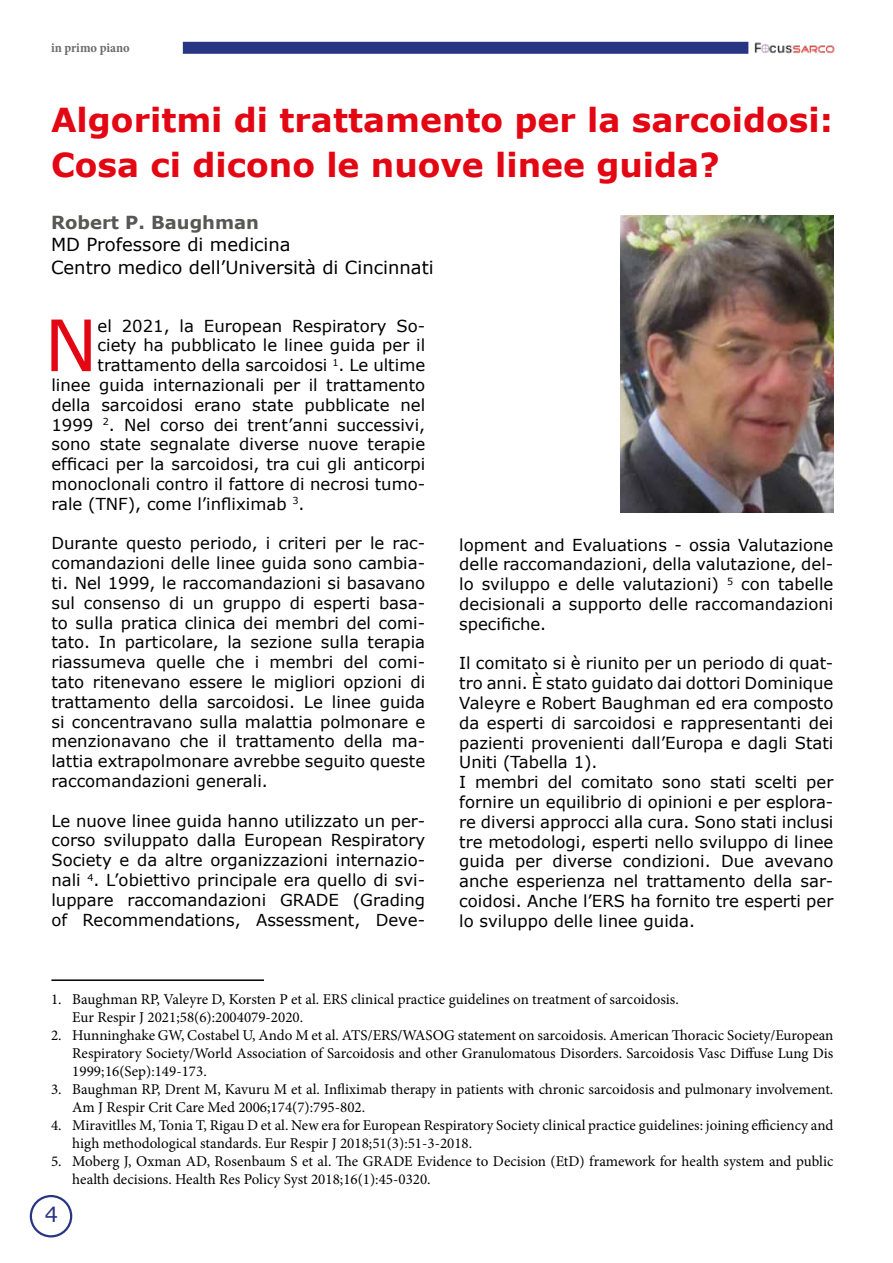
<style>
.page{position:relative;width:893px;height:1263px;background:#fff}
.page>*{position:absolute;margin:0;border:0;box-sizing:border-box;transform-origin:0 0}
.t1{font:70.95px "Verdana";color:#e30613}
.t2{font:700 33px/45px "Verdana";color:#e30613}
.t3{font:21px "Verdana";color:#283583}
.t4{font:18px/22.5px "Verdana";color:#000}
.t5{font:700 18px "Verdana";color:#575756}
.t6{font:16.5px/19.8px "Verdana";color:#000;text-align:justify}
.t7{font:15px/18px "Minion Pro";color:#000}
.t8{font:700 condensed 13.5px "Minion Pro";color:#6d6d6c}
</style>
<div class="page">
<div style="left:183px;top:42px;width:565px;height:12px;background:#283583"></div>
<div style="left:30px;top:1195px;width:42px;height:42px;border:2px solid #283583;border-radius:50%"></div>
<img style="left:754px;top:42px;width:81px;height:12px">
<hr style="left:51px;top:979px;width:213px;height:2px;background:#000">
<img style="left:621px;top:215px;width:212px;height:297px">
<p class="t8" style="left:51px;top:39px;width:80px">in primo piano</p>
<h2 class="t2" style="left:51px;top:97px;width:783px">Algoritmi di trattamento per la sarcoidosi:<br>Cosa ci dicono le nuove linee guida?</h2>
<p class="t5" style="left:51px;top:211px;width:209px">Robert P. Baughman</p>
<p class="t4" style="left:51px;top:234px;width:384px">MD Professore di medicina<br>Centro medico dell’Università di Cincinnati</p>
<h1 class="t1" style="left:44px;top:300px;width:55px">N</h1>
<p class="t6" style="left:98px;top:316px;width:329px">el 2021, la European Respiratory So-</p>
<p class="t6" style="left:98px;top:336px;width:329px">ciety ha pubblicato le linee guida per il</p>
<p class="t6" style="left:98px;top:355px;width:329px">trattamento della sarcoidosi <sup>1</sup>. Le ultime</p>
<p class="t6" style="left:51px;top:375px;width:375px">linee guida internazionali per il trattamento</p>
<p class="t6" style="left:51px;top:395px;width:375px">della sarcoidosi erano state pubblicate nel</p>
<p class="t6" style="left:51px;top:415px;width:375px">1999 <sup>2</sup>. Nel corso dei trent’anni successivi,</p>
<p class="t6" style="left:51px;top:435px;width:375px">sono state segnalate diverse nuove terapie</p>
<p class="t6" style="left:51px;top:454px;width:375px">efficaci per la sarcoidosi, tra cui gli anticorpi</p>
<p class="t6" style="left:51px;top:474px;width:375px">monoclonali contro il fattore di necrosi tumo-</p>
<p class="t6" style="left:51px;top:494px;width:255px">rale (TNF), come l’infliximab <sup>3</sup>.</p>
<p class="t6" style="left:51px;top:534px;width:375px">Durante questo periodo, i criteri per le rac&shy;comandazioni delle linee guida sono cambia&shy;ti. Nel 1999, le raccomandazioni si basavano sul consenso di un gruppo di esperti basa&shy;to sulla pratica clinica dei membri del comi&shy;tato. In particolare, la sezione sulla terapia riassumeva quelle che i membri del comi&shy;tato ritenevano essere le migliori opzioni di trattamento della sarcoidosi. Le linee guida si concentravano sulla malattia polmonare e menzionavano che il trattamento della ma&shy;lattia extrapolmonare avrebbe seguito queste raccomandazioni generali.</p>
<p class="t6" style="left:51px;top:811px;width:375px">Le nuove linee guida hanno utilizzato un per&shy;corso sviluppato dalla European Respiratory Society e da altre organizzazioni internazio&shy;nali <sup>4</sup>. L’obiettivo principale era quello di svi&shy;luppare raccomandazioni GRADE (Grading of Recommendations, Assessment, Deve-</p>
<p class="t6" style="left:459px;top:535px;width:376px">lopment and Evaluations - ossia Valutazione delle raccomandazioni, della valutazione, del&shy;lo sviluppo e delle valutazioni) <sup>5</sup> con tabelle decisionali a supporto delle raccomandazioni specifiche.</p>
<p class="t6" style="left:459px;top:654px;width:376px;text-align:left">Il comitato si è riunito per un periodo di quat&shy;tro anni. È stato guidato dai dottori Dominique Valeyre e Robert Baughman ed era composto da esperti di sarcoidosi e rappresentanti dei pazienti provenienti dall’Europa e dagli Stati Uniti (Tabella 1).<br>I membri del comitato sono stati scelti per fornire un equilibrio di opinioni e per esplora&shy;re diversi approcci alla cura. Sono stati inclusi tre metodologi, esperti nello sviluppo di linee guida per diverse condizioni. Due avevano anche esperienza nel trattamento della sar&shy;coidosi. Anche l’ERS ha fornito tre esperti per lo sviluppo delle linee guida.</p>
<p class="t7" style="left:72px;top:990px;width:608px;text-indent:-21px">1. Baughman RP, Valeyre D, Korsten P et al. ERS clinical practice guidelines on treatment of sarcoidosis.<br>Eur Respir J 2021;58(6):2004079-2020.</p>
<p class="t7" style="left:72px;top:1026px;width:763px;text-align:justify;text-indent:-21px">2. Hunninghake GW, Costabel U, Ando M et al. ATS/ERS/WASOG statement on sarcoidosis. American Thoracic Society/European Respiratory Society/World Association of Sarcoidosis and other Granulomatous Disorders. Sarcoidosis Vasc Diffuse Lung Dis 1999;16(Sep):149-173.</p>
<p class="t7" style="left:72px;top:1080px;width:763px;text-indent:-21px">3. Baughman RP, Drent M, Kavuru M et al. Infliximab therapy in patients with chronic sarcoidosis and pulmonary involvement.<br>Am J Respir Crit Care Med 2006;174(7):795-802.</p>
<p class="t7" style="left:72px;top:1116px;width:763px;text-indent:-21px">4. Miravitlles M, Tonia T, Rigau D et al. New era for European Respiratory Society clinical practice guidelines: joining efficiency and high methodological standards. Eur Respir J 2018;51(3):51-3-2018.</p>
<p class="t7" style="left:72px;top:1152px;width:763px;text-indent:-21px">5. Moberg J, Oxman AD, Rosenbaum S et al. The GRADE Evidence to Decision (EtD) framework for health system and public health decisions. Health Res Policy Syst 2018;16(1):45-0320.</p>
<p class="t3" style="left:45px;top:1200px;width:15px">4</p>
</div>
